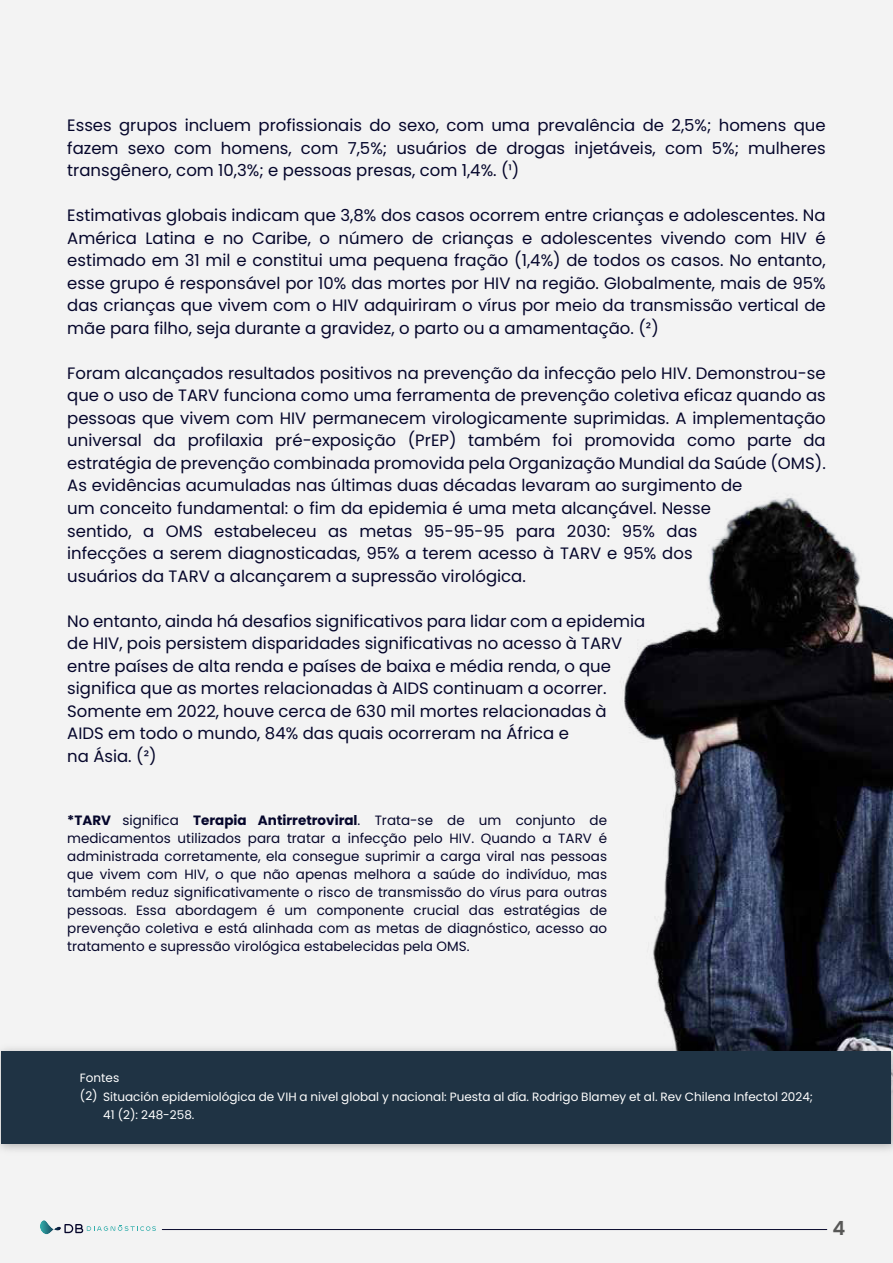
<style>
.page{position:relative;width:893px;height:1263px;background:#f3f3f3}
.page>*{position:absolute;margin:0;border:0;box-sizing:border-box;transform-origin:0 0}
.t1{font:600 19.5px "Poppins";color:#575756}
.t2{font:16.5px/22.5px "Poppins";color:#05062b;text-align:justify}
.t3{font:13.5px/18px "Poppins";color:#05062b;text-align:justify}
.t4{font:12px/18px "Poppins";color:#fff}
.s1{font-weight:700}
</style>
<div class="page">
<svg style="left:40px;top:1220px;width:116px;height:14px"></svg>
<img style="left:623px;top:497px;width:270px;height:543px">
<img style="left:0;top:1040px;width:893px;height:110px">
<div style="left:1px;top:1051px;width:890px;height:92px;background:#1f3344"></div>
<hr style="left:162px;top:1229px;width:665px;height:1px;background:#05062b">
<p class="t2" style="left:67px;top:115px;width:760px">Esses grupos incluem profissionais do sexo, com uma prevalência de 2,5%; homens que fazem sexo com homens, com 7,5%; usuários de drogas injetáveis, com 5%; mulheres transgênero, com 10,3%; e pessoas presas, com 1,4%. (¹)</p>
<p class="t2" style="left:67px;top:205px;width:760px">Estimativas globais indicam que 3,8% dos casos ocorrem entre crianças e adolescentes. Na América Latina e no Caribe, o número de crianças e adolescentes vivendo com HIV é estimado em 31 mil e constitui uma pequena fração (1,4%) de todos os casos. No entanto, esse grupo é responsável por 10% das mortes por HIV na região. Globalmente, mais de 95% das crianças que vivem com o HIV adquiriram o vírus por meio da transmissão vertical de mãe para filho, seja durante a gravidez, o parto ou a amamentação. (²)</p>
<p class="t2" style="left:67px;top:362px;width:760px;text-align:left">Foram alcançados resultados positivos na prevenção da infecção pelo HIV. Demonstrou-se que o uso de TARV funciona como uma ferramenta de prevenção coletiva eficaz quando as pessoas que vivem com HIV permanecem virologicamente suprimidas. A implementação universal da profilaxia pré-exposição (PrEP) também foi promovida como parte da estratégia de prevenção combinada promovida pela Organização Mundial da Saúde (OMS).<br>As evidências acumuladas nas últimas duas décadas levaram ao surgimento de<br>um conceito fundamental: o fim da epidemia é uma meta alcançável. Nesse<br>sentido, a OMS estabeleceu as metas 95-95-95 para 2030: 95% das<br>infecções a serem diagnosticadas, 95% a terem acesso à TARV e 95% dos<br>usuários da TARV a alcançarem a supressão virológica.</p>
<p class="t2" style="left:67px;top:610px;width:579px;text-align:left">No entanto, ainda há desafios significativos para lidar com a epidemia de HIV, pois persistem disparidades significativas no acesso à TARV entre países de alta renda e países de baixa e média renda, o que significa que as mortes relacionadas à AIDS continuam a ocorrer.<br>Somente em 2022, houve cerca de 630 mil mortes relacionadas à AIDS em todo o mundo, 84% das quais ocorreram na África e<br>na Ásia. (²)</p>
<p class="t3" style="left:67px;top:812px;width:541px"><span class="s1">*TARV</span> significa <span class="s1">Terapia Antirretroviral</span>. Trata-se de um conjunto de medicamentos utilizados para tratar a infecção pelo HIV. Quando a TARV é administrada corretamente, ela consegue suprimir a carga viral nas pessoas que vivem com HIV, o que não apenas melhora a saúde do indivíduo, mas também reduz significativamente o risco de transmissão do vírus para outras pessoas. Essa abordagem é um componente crucial das estratégias de prevenção coletiva e está alinhada com as metas de diagnóstico, acesso ao tratamento e supressão virológica estabelecidas pela OMS.</p>
<p class="t4" style="left:80px;top:1069px;width:41px">Fontes (2)</p>
<p class="t4" style="left:103px;top:1088px;width:711px">Situación epidemiológica de VIH a nivel global y nacional: Puesta al día. Rodrigo Blamey et al. Rev Chilena Infectol 2024;<br>41 (2): 248-258.</p>
<p class="t1" style="left:832px;top:1216px;width:14px">4</p>
</div>
